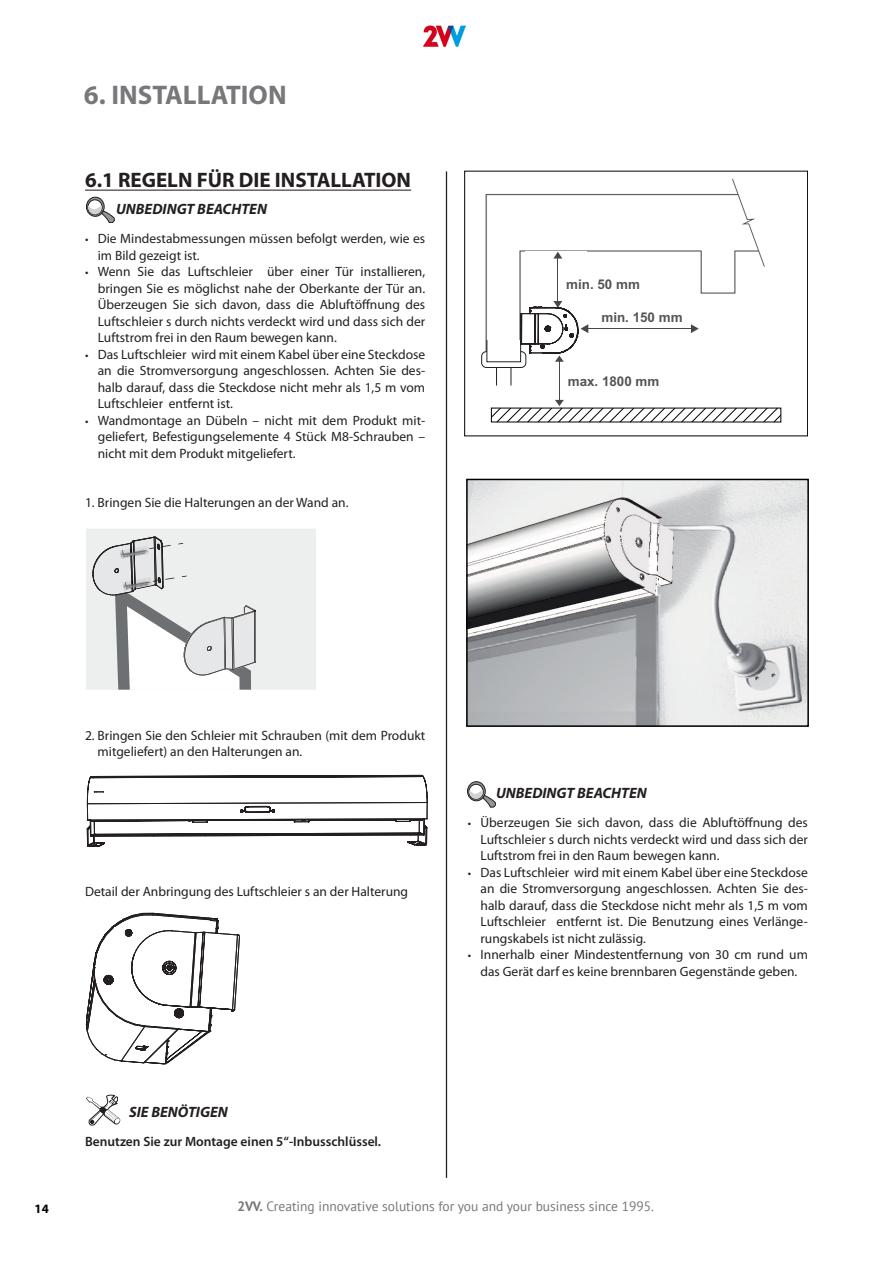
<style>
.page{position:relative;width:893px;height:1263px;background:#fff}
.page>*{position:absolute;margin:0;border:0;box-sizing:border-box;transform-origin:0 0}
.obsah{font:700 27px "Myriad Pro";color:#76787b}
.KAPITOLY{font:700 21px "Myriad Pro";color:#231f20}
.Pozor{font:italic 700 15px "Myriad Pro";color:#231f20}
.Text{font:italic 700 15px "Myriad Pro";color:#231f20}
.Text-2{font:13.5px/16.5px "Myriad Pro";color:#231f20;text-align:justify}
.t1{font:13.5px "PT Sans";color:#75777a}
.Text-3{font:600 13.5px "Myriad Pro";color:#231f20}
.t2{font:700 13.5px "Arial";color:#525457}
.t3{font:700 12.75px "Myriad Pro";color:#000001}
.s1{font-size:12px}
.s2{font-weight:700}
</style>
<div class="page">
<img style="left:423px;top:26px;width:43px;height:21px">
<hr style="left:446px;top:171px;width:1px;height:1007px;background:#231f20">
<hr style="left:85px;top:190px;width:326px;height:1px;background:#231f20">
<svg style="left:86px;top:197px;width:18px;height:19px"></svg>
<div style="left:86px;top:197px;width:18px;height:20px;border:1px solid #231f20;border-radius:50%"></div>
<svg style="left:88px;top:200px;width:14px;height:15px"></svg>
<div style="left:87px;top:199px;width:15px;height:16px;border:1px solid #231f20;border-radius:50%"></div>
<svg style="left:88px;top:203px;width:27px;height:20px"></svg>
<svg style="left:86px;top:529px;width:230px;height:161px;background:#dfe1e1"></svg>
<svg style="left:87px;top:775px;width:340px;height:72px"></svg>
<svg style="left:86px;top:913px;width:154px;height:151px"></svg>
<svg style="left:86px;top:1095px;width:34px;height:30px"></svg>
<svg style="left:467px;top:782px;width:18px;height:19px"></svg>
<div style="left:467px;top:781px;width:19px;height:20px;border:1px solid #231f20;border-radius:50%"></div>
<svg style="left:469px;top:784px;width:14px;height:15px"></svg>
<div style="left:469px;top:784px;width:15px;height:15px;border:1px solid #231f20;border-radius:50%"></div>
<svg style="left:469px;top:788px;width:27px;height:19px"></svg>
<img style="left:478px;top:178px;width:287px;height:259px">
<div style="left:587px;top:311px;width:123px;height:120px;background:#fff"></div>
<div style="left:525px;top:252px;width:62px;height:161px;background:#fff"></div>
<hr style="left:587px;top:328px;width:105px;height:1px;background:#45474a">
<svg style="left:691px;top:324px;width:8px;height:9px"></svg>
<div style="left:575px;top:252px;width:104px;height:43px;background:#fff"></div>
<hr style="left:557px;top:257px;width:1px;height:45px;background:#45474a">
<svg style="left:553px;top:252px;width:9px;height:7px"></svg>
<div style="left:479px;top:351px;width:48px;height:93px;background:#fff"></div>
<div style="left:464px;top:171px;width:344px;height:265px;border:1px solid #030102"></div>
<hr style="left:559px;top:361px;width:1px;height:40px;background:#45474a">
<svg style="left:491px;top:400px;width:291px;height:23px"></svg>
<svg style="left:481px;top:301px;width:107px;height:85px"></svg>
<img style="left:469px;top:482px;width:337px;height:242px">
<div style="left:466px;top:479px;width:343px;height:248px;border:2px solid #000"></div>
<p class="obsah" style="left:84px;top:78px;width:204px">6. INSTALLATION</p>
<p class="KAPITOLY" style="left:85px;top:166px;width:328px">6.1 REGELN FÜR DIE INSTALLATION</p>
<p class="Pozor" style="left:116px;top:199px;width:152px">UNBEDINGT BEACHTEN</p>
<p class="Text-2" style="left:98px;top:230px;width:329px;text-indent:-13px"><span class="s1">•</span> Die Mindestabmessungen müssen befolgt werden, wie es im Bild gezeigt ist.</p>
<p class="Text-2" style="left:98px;top:263px;width:329px;text-indent:-13px"><span class="s1">•</span> Wenn Sie das Luftschleier über einer Tür installieren, bringen Sie es möglichst nahe der Oberkante der Tür an.<br>Überzeugen Sie sich davon, dass die Abluftöffnung des Luftschleier s durch nichts verdeckt wird und dass sich der Luftstrom frei in den Raum bewegen kann.</p>
<p class="Text-2" style="left:98px;top:346px;width:329px;text-indent:-13px"><span class="s1">•</span> Das Luftschleier wird mit einem Kabel über eine Steckdose an die Stromversorgung angeschlossen. Achten Sie des&shy;halb darauf, dass die Steckdose nicht mehr als 1,5 m vom Luftschleier entfernt ist.</p>
<p class="Text-2" style="left:98px;top:412px;width:329px;text-indent:-13px"><span class="s1">•</span> Wandmontage an Dübeln – nicht mit dem Produkt mit&shy;geliefert, Befestigungselemente 4 Stück M8-Schrauben – nicht mit dem Produkt mitgeliefert.</p>
<p class="Text-2" style="left:85px;top:494px;width:265px">1. Bringen Sie die Halterungen an der Wand an.</p>
<p class="t2" style="left:566px;top:276px;width:75px">min. 50 mm</p>
<p class="t2" style="left:601px;top:308px;width:83px">min. 150 mm</p>
<p class="t2" style="left:568px;top:372px;width:93px">max. 1800 mm</p>
<p class="Text-2" style="left:98px;top:727px;width:329px;text-indent:-13px">2. Bringen Sie den Schleier mit Schrauben (mit dem Produkt mitgeliefert) an den Halterungen an.</p>
<p class="Text-2" style="left:85px;top:883px;width:325px">Detail der Anbringung des Luftschleier s an der Halterung</p>
<p class="Pozor" style="left:496px;top:783px;width:152px">UNBEDINGT BEACHTEN</p>
<p class="Text-2" style="left:480px;top:814px;width:329px;text-indent:-13px"><span class="s1">•</span> Überzeugen Sie sich davon, dass die Abluftöffnung des Luftschleier s durch nichts verdeckt wird und dass sich der Luftstrom frei in den Raum bewegen kann.</p>
<p class="Text-2" style="left:480px;top:864px;width:329px;text-indent:-13px"><span class="s1">•</span> Das Luftschleier wird mit einem Kabel über eine Steckdose an die Stromversorgung angeschlossen. Achten Sie des&shy;halb darauf, dass die Steckdose nicht mehr als 1,5 m vom Luftschleier entfernt ist. Die Benutzung eines Verlänge&shy;rungskabels ist nicht zulässig.</p>
<p class="Text-2" style="left:468px;top:946px;width:342px;text-align:center"><span class="s1">•</span> Innerhalb einer Mindestentfernung von 30 cm rund um das Gerät darf es keine brennbaren Gegenstände geben.</p>
<p class="Text" style="left:129px;top:1102px;width:100px">SIE BENÖTIGEN</p>
<p class="Text-3" style="left:85px;top:1132px;width:298px">Benutzen Sie zur Montage einen 5“-Inbusschlüssel.</p>
<p class="t3" style="left:35px;top:1200px;width:16px">14</p>
<p class="t1" style="left:238px;top:1198px;width:418px"><span class="s2">2VV.</span> Creating innovative solutions for you and your business since 1995.</p>
</div>
